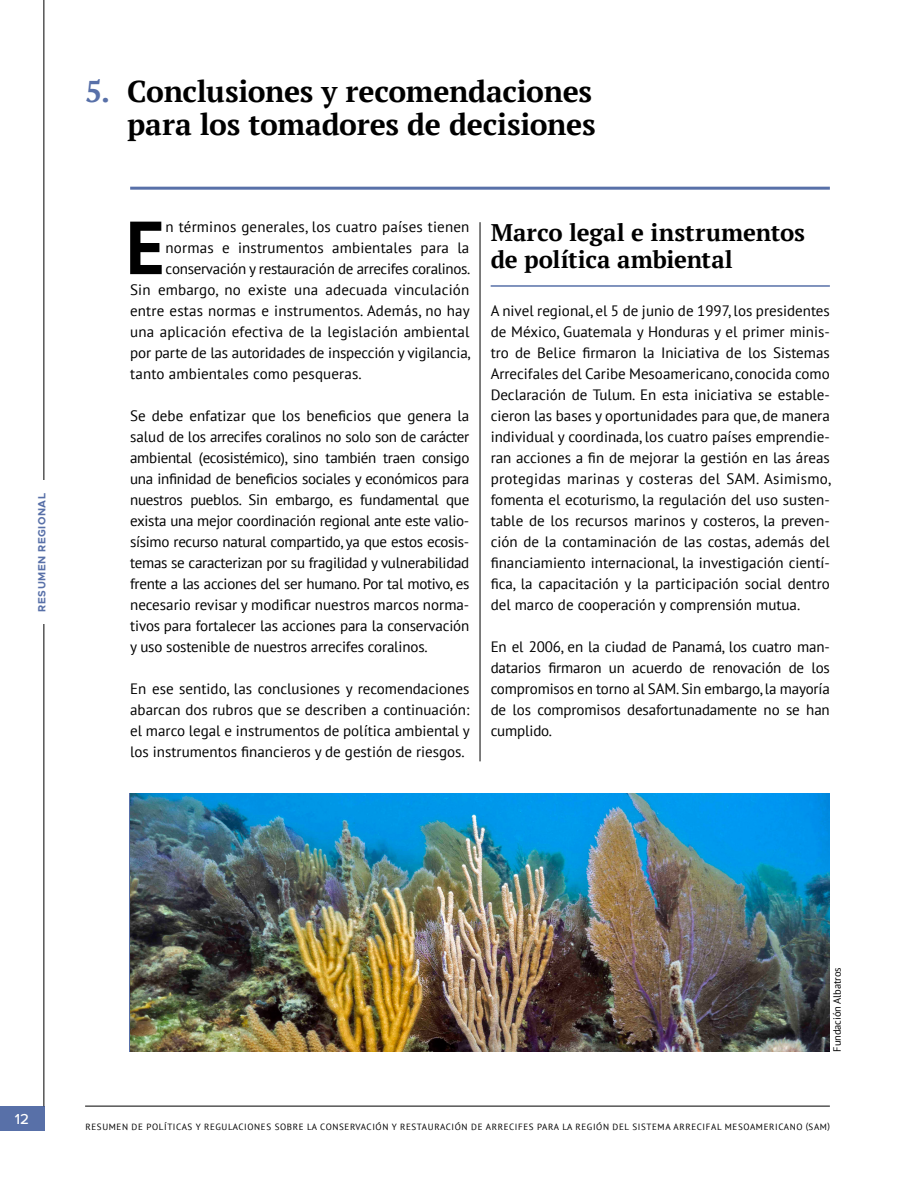
<style>
.page{position:relative;width:915px;height:1191px;background:#fff}
.page>*{position:absolute;margin:0;border:0;box-sizing:border-box;transform-origin:0 0}
.t1{font:700 75px "PT Sans";color:#000}
.t2{font:700 30px/33px "PT Serif";letter-spacing:-.01em;color:#000;text-align:right}
.t3{font:700 24px/27px "PT Serif";color:#000}
.t4{font:15px/21px "PT Sans";color:#000;text-align:justify}
.t5{font:15px "PT Sans";letter-spacing:-.02em;color:#000}
.t6{font:500 15px "Proxima Nova";color:#fff}
.t7{font:10.5px "PT Sans";letter-spacing:-.01em;color:#000}
.t8{font:700 10.5px "Metropolis";letter-spacing:.05em;color:#5870a8}
.t9{font:9px "PT Sans";letter-spacing:.07em;color:#000}
.s1{color:#5870a8}
</style>
<div class="page">
<hr style="left:85px;top:1105px;width:744px;height:1px;background:#000">
<div style="left:0;top:1106px;width:44px;height:24px;background:#5870a8"></div>
<hr style="left:44px;top:0;width:1px;height:1106px;background:#000">
<div style="left:30px;top:480px;width:23px;height:144px;background:#fff"></div>
<hr style="left:130px;top:187px;width:699px;height:3px;background:#5870a8">
<hr style="left:479px;top:222px;width:1px;height:539px;background:#000">
<img style="left:130px;top:793px;width:699px;height:258px">
<hr style="left:490px;top:285px;width:339px;height:2px;background:#5870a8">
<p class="t8" style="left:35px;top:611px;width:120px;rotate:-90deg">RESUMEN REGIONAL</p>
<h2 class="t2" style="left:85px;top:74px;width:512px"><span class="s1">5.</span> Conclusiones y recomendaciones para los tomadores de decisiones</h2>
<h1 class="t1" style="left:126px;top:198px;width:41px">E</h1>
<p class="t4" style="left:165px;top:216px;width:305px">n términos generales, los cuatro países tienen</p>
<p class="t4" style="left:165px;top:237px;width:305px">normas e instrumentos ambientales para la</p>
<p class="t5" style="left:165px;top:259px;width:306px">conservación y restauración de arrecifes coralinos.</p>
<p class="t4" style="left:130px;top:279px;width:340px">Sin embargo, no existe una adecuada vinculación</p>
<p class="t4" style="left:130px;top:300px;width:341px">entre estas normas e instrumentos. Además, no hay</p>
<p class="t4" style="left:130px;top:321px;width:340px">una aplicación efectiva de la legislación ambiental</p>
<p class="t4" style="left:130px;top:342px;width:342px">por parte de las autoridades de inspección y vigilancia,</p>
<p class="t4" style="left:130px;top:363px;width:233px">tanto ambientales como pesqueras.</p>
<p class="t4" style="left:130px;top:405px;width:340px">Se debe enfatizar que los beneficios que genera la salud de los arrecifes coralinos no solo son de carácter ambiental (ecosistémico), sino también traen consigo una infinidad de beneficios sociales y económicos para nuestros pueblos. Sin embargo, es fundamental que exista una mejor coordinación regional ante este valio&shy;sísimo recurso natural compartido, ya que estos ecosis&shy;temas se caracterizan por su fragilidad y vulnerabilidad frente a las acciones del ser humano. Por tal motivo, es necesario revisar y modificar nuestros marcos norma&shy;tivos para fortalecer las acciones para la conservación y uso sostenible de nuestros arrecifes coralinos.</p>
<p class="t4" style="left:130px;top:678px;width:341px">En ese sentido, las conclusiones y recomendaciones abarcan dos rubros que se describen a continuación: el marco legal e instrumentos de política ambiental y los instrumentos financieros y de gestión de riesgos.</p>
<h3 class="t3" style="left:490px;top:218px;width:316px">Marco legal e instrumentos de política ambiental</h3>
<p class="t4" style="left:490px;top:300px;width:342px">A nivel regional, el 5 de junio de 1997, los presidentes de México, Guatemala y Honduras y el primer minis&shy;tro de Belice firmaron la Iniciativa de los Sistemas Arrecifales del Caribe Mesoamericano, conocida como Declaración de Tulum. En esta iniciativa se estable&shy;cieron las bases y oportunidades para que, de manera individual y coordinada, los cuatro países emprendie&shy;ran acciones a fin de mejorar la gestión en las áreas protegidas marinas y costeras del SAM. Asimismo, fomenta el ecoturismo, la regulación del uso susten&shy;table de los recursos marinos y costeros, la preven&shy;ción de la contaminación de las costas, además del financiamiento internacional, la investigación cientí&shy;fica, la capacitación y la participación social dentro del marco de cooperación y comprensión mutua.</p>
<p class="t4" style="left:490px;top:636px;width:340px">En el 2006, en la ciudad de Panamá, los cuatro man&shy;datarios firmaron un acuerdo de renovación de los compromisos en torno al SAM. Sin embargo, la mayoría de los compromisos desafortunadamente no se han cumplido.</p>
<p class="t6" style="left:15px;top:1108px;width:16px">12</p>
<p class="t7" style="left:830px;top:1051px;width:86px;rotate:-90deg">Fundación Albatros</p>
<p class="t9" style="left:85px;top:1120px;width:745px">RESUMEN DE POLÍTICAS Y REGULACIONES SOBRE LA CONSERVACIÓN Y RESTAURACIÓN DE ARRECIFES PARA LA REGIÓN DEL SISTEMA ARRECIFAL MESOAMERICANO (SAM)</p>
</div>
